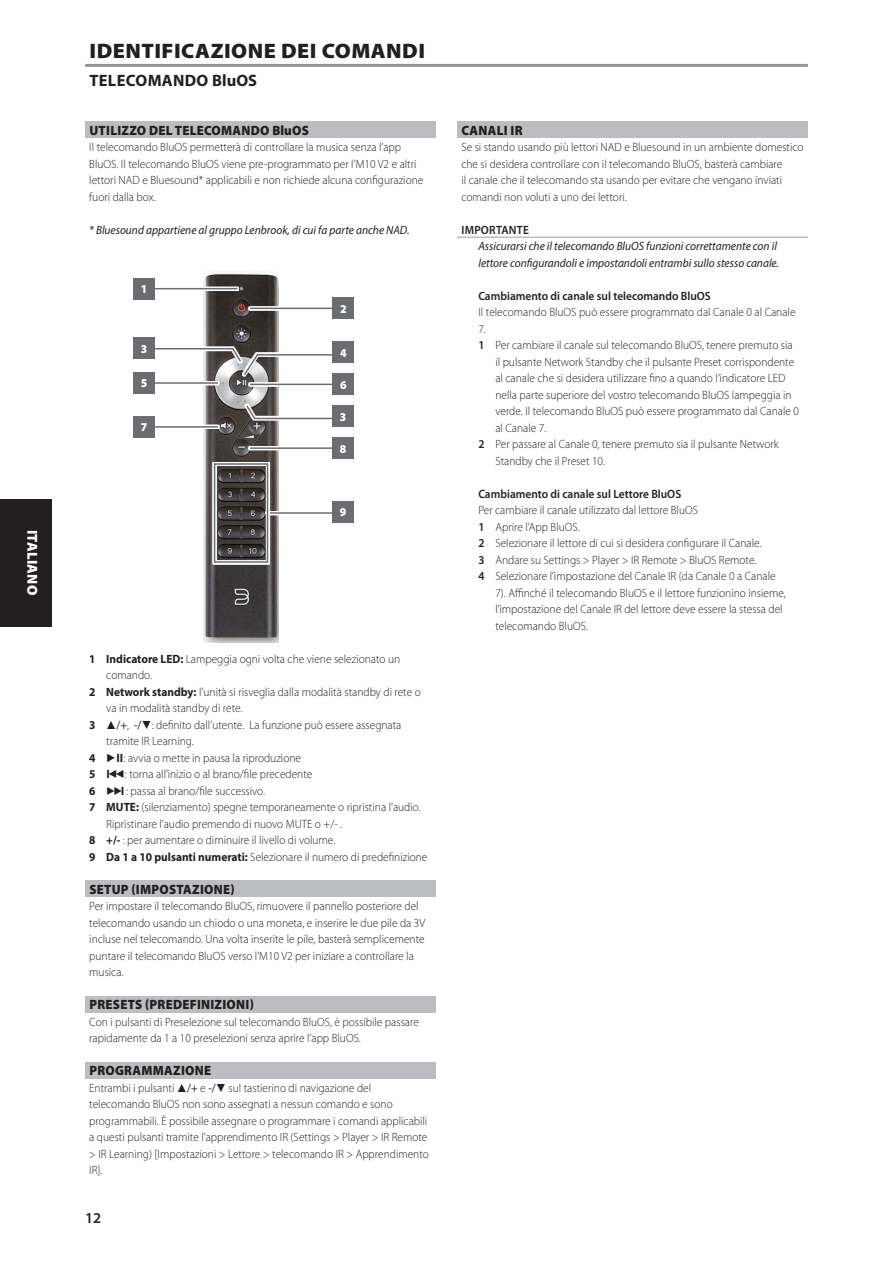
<style>
.page{position:relative;width:893px;height:1263px;background:#fff}
.page>*{position:absolute;margin:0;border:0;box-sizing:border-box;transform-origin:0 0}
.Body_copy_-_header{font:900 21px "Myriad Pro";letter-spacing:.02em;color:#231f20;scale:1.05 1}
.Body_copy_-_header-2{font:700 16.5px "Myriad Pro";letter-spacing:.02em;color:#231f20}
.t1{font:600 15px "Myriad Pro";color:#231f20}
.t2{font:900 14.4px "Myriad Pro";letter-spacing:.02em;color:#fff}
.Body_copy_-_sub-sect{font:900 13.5px "Myriad Pro";letter-spacing:.02em;color:#231f20;scale:.95 1}
.Body_copy_-_normal{font:300 12px/16.5px "Myriad Pro";color:#231f20;scale:.95 1}
.Body_copy_-_indent_2{font:300 12px/16.5px "Myriad Pro";color:#231f20;scale:.95 1}
.Body_copy_-_indent_1{font:300 12px/16.5px "Myriad Pro";color:#231f20;scale:.95 1}
.Body_copy_-_note{font:italic 12px/16.5px "Myriad Pro";color:#231f20;scale:.95 1}
.Body_copy_-_indent_2-2{font:600 12px "Myriad Pro";color:#231f20;scale:.95 1}
.Body_copy_-_normal-2{font:italic 12px "Myriad Pro";color:#231f20;scale:.95 1}
.Body_copy_-_note_hea{font:600 12px "Myriad Pro";letter-spacing:.02em;color:#231f20;scale:.95 1}
.Diagram_-_callouts{font:900 12px "Myriad Pro";color:#fff;scale:.95 1}
.Body_copy_-_indent_1-2{font:700 12px "Myriad Pro";color:#231f20;scale:.95 1}
.s1{font-weight:700}
.s2{font-weight:600}
</style>
<div class="page">
<div style="left:0;top:499px;width:51px;height:127px;background:#231f20"></div>
<hr style="left:85px;top:64px;width:723px;height:3px;background:#939598">
<div style="left:85px;top:121px;width:351px;height:17px;background:#bcbdc0"></div>
<div style="left:85px;top:880px;width:351px;height:17px;background:#bcbdc0"></div>
<div style="left:85px;top:996px;width:351px;height:16px;background:#bcbdc0"></div>
<div style="left:85px;top:1062px;width:351px;height:16px;background:#bcbdc0"></div>
<div style="left:457px;top:121px;width:351px;height:17px;background:#bcbdc0"></div>
<hr style="left:457px;top:237px;width:351px;height:1px;background:#bcbdc0">
<img style="left:204px;top:272px;width:75px;height:370px">
<svg style="left:155px;top:286px;width:84px;height:5px"></svg>
<hr style="left:155px;top:288px;width:82px;height:1px;background:#6c6d70">
<div style="left:153px;top:424px;width:67px;height:5px;background:#fff"></div>
<hr style="left:155px;top:426px;width:63px;height:2px;background:#6c6d70">
<hr style="left:153px;top:381px;width:67px;height:4px;background:#fff">
<hr style="left:155px;top:382px;width:63px;height:2px;background:#6c6d70">
<svg style="left:204px;top:346px;width:39px;height:1px"></svg>
<svg style="left:245px;top:420px;width:88px;height:1px"></svg>
<svg style="left:245px;top:404px;width:89px;height:16px"></svg>
<svg style="left:155px;top:347px;width:179px;height:30px"></svg>
<svg style="left:249px;top:306px;width:84px;height:5px"></svg>
<hr style="left:250px;top:308px;width:83px;height:1px;background:#6c6d70">
<svg style="left:249px;top:382px;width:84px;height:5px"></svg>
<hr style="left:250px;top:384px;width:83px;height:1px;background:#6c6d70">
<div style="left:248px;top:446px;width:86px;height:5px;background:#fff"></div>
<hr style="left:250px;top:447px;width:83px;height:2px;background:#6c6d70">
<hr style="left:265px;top:511px;width:69px;height:4px;background:#fff">
<hr style="left:267px;top:512px;width:66px;height:2px;background:#6c6d70">
<div style="left:134px;top:278px;width:21px;height:21px;background:#6c6d70"></div>
<div style="left:134px;top:416px;width:21px;height:21px;background:#6c6d70"></div>
<div style="left:134px;top:372px;width:21px;height:22px;background:#6c6d70"></div>
<div style="left:134px;top:337px;width:21px;height:22px;background:#6c6d70"></div>
<div style="left:333px;top:406px;width:21px;height:21px;background:#6c6d70"></div>
<div style="left:333px;top:298px;width:21px;height:21px;background:#6c6d70"></div>
<div style="left:333px;top:374px;width:21px;height:21px;background:#6c6d70"></div>
<div style="left:333px;top:437px;width:21px;height:22px;background:#6c6d70"></div>
<div style="left:333px;top:501px;width:21px;height:22px;background:#6c6d70"></div>
<div style="left:333px;top:342px;width:21px;height:21px;background:#6c6d70"></div>
<svg style="left:212px;top:462px;width:58px;height:102px;background:#524e4f"></svg>
<div style="left:214px;top:463px;width:54px;height:100px;border:2px solid #6c6d70"></div>
<p class="t2" style="left:40px;top:530px;width:67px;rotate:90deg">ITALIANO</p>
<p class="Body_copy_-_header" style="left:90px;top:39px;width:321px">IDENTIFICAZIONE DEI COMANDI</p>
<p class="Body_copy_-_header-2" style="left:89px;top:70px;width:169px">TELECOMANDO BluOS</p>
<p class="Body_copy_-_sub-sect" style="left:89px;top:122px;width:233px">UTILIZZO DEL TELECOMANDO BluOS</p>
<p class="Body_copy_-_normal" style="left:89px;top:139px;width:353px">Il telecomando BluOS permetterà di controllare la musica senza l’app BluOS. Il telecomando BluOS viene pre-programmato per l’M10 V2 e altri lettori NAD e Bluesound* applicabili e non richiede alcuna configurazione fuori dalla box.</p>
<p class="Body_copy_-_normal-2" style="left:89px;top:222px;width:338px">* Bluesound appartiene al gruppo Lenbrook, di cui fa parte anche NAD.</p>
<p class="Diagram_-_callouts" style="left:141px;top:282px;width:8px">1</p>
<p class="Diagram_-_callouts" style="left:141px;top:342px;width:8px">3</p>
<p class="Diagram_-_callouts" style="left:141px;top:377px;width:8px">5</p>
<p class="Diagram_-_callouts" style="left:141px;top:420px;width:8px">7</p>
<p class="Diagram_-_callouts" style="left:340px;top:302px;width:8px">2</p>
<p class="Diagram_-_callouts" style="left:340px;top:346px;width:8px">4</p>
<p class="Diagram_-_callouts" style="left:340px;top:378px;width:8px">6</p>
<p class="Diagram_-_callouts" style="left:340px;top:410px;width:8px">3</p>
<p class="Diagram_-_callouts" style="left:340px;top:442px;width:8px">8</p>
<p class="Diagram_-_callouts" style="left:340px;top:506px;width:8px">9</p>
<p class="Body_copy_-_indent_1" style="left:106px;top:650px;width:311px;text-indent:-17px"><span class="s1">1 Indicatore LED:</span> Lampeggia ogni volta che viene selezionato un comando.</p>
<p class="Body_copy_-_indent_1" style="left:106px;top:683px;width:333px;text-indent:-17px"><span class="s1">2 Network standby:</span> l’unità si risveglia dalla modalità standby di rete o va in modalità standby di rete.</p>
<p class="Body_copy_-_indent_1-2" style="left:89px;top:717px;width:8px">3</p>
<p class="Body_copy_-_indent_1" style="left:106px;top:716px;width:312px;text-indent:21px">, ❑: definito dall’utente. La funzione può essere assegnata tramite IR Learning.</p>
<p class="Body_copy_-_indent_1" style="left:89px;top:749px;width:224px"><span class="s1">4</span> ◆ : avvia o mette in pausa la riproduzione</p>
<p class="Body_copy_-_indent_1-2" style="left:89px;top:766px;width:8px">5</p>
<p class="Body_copy_-_indent_1" style="left:125px;top:766px;width:199px">: torna all’inizio o al brano/file precedente</p>
<p class="Body_copy_-_indent_1-2" style="left:89px;top:783px;width:8px">6</p>
<p class="Body_copy_-_indent_1" style="left:126px;top:782px;width:148px">: passa al brano/file successivo.</p>
<p class="Body_copy_-_indent_1" style="left:106px;top:799px;width:332px;text-indent:-17px"><span class="s1">7 MUTE:</span> (silenziamento) spegne temporaneamente o ripristina l’audio.<br>Ripristinare l’audio premendo di nuovo MUTE o +/- .</p>
<p class="Body_copy_-_indent_1" style="left:89px;top:832px;width:261px"><span class="s1">8 +/-</span> : per aumentare o diminuire il livello di volume.</p>
<p class="Body_copy_-_indent_1" style="left:89px;top:848px;width:357px"><span class="s1">9 Da 1 a 10 pulsanti numerati:</span> Selezionare il numero di predefinizione</p>
<p class="Body_copy_-_sub-sect" style="left:89px;top:881px;width:154px">SETUP (IMPOSTAZIONE)</p>
<p class="Body_copy_-_normal" style="left:89px;top:898px;width:355px">Per impostare il telecomando BluOS, rimuovere il pannello posteriore del telecomando usando un chiodo o una moneta, e inserire le due pile da 3V incluse nel telecomando. Una volta inserite le pile, basterà semplicemente puntare il telecomando BluOS verso l’M10 V2 per iniziare a controllare la musica.</p>
<p class="Body_copy_-_sub-sect" style="left:89px;top:997px;width:175px">PRESETS (PREDEFINIZIONI)</p>
<p class="Body_copy_-_normal" style="left:89px;top:1013px;width:348px">Con i pulsanti di Preselezione sul telecomando BluOS, è possibile passare rapidamente da 1 a 10 preselezioni senza aprire l’app BluOS.</p>
<p class="Body_copy_-_sub-sect" style="left:89px;top:1063px;width:130px">PROGRAMMAZIONE</p>
<p class="Body_copy_-_normal" style="left:89px;top:1079px;width:91px">Entrambi i pulsanti</p>
<p class="Body_copy_-_normal" style="left:89px;top:1079px;width:359px;text-indent:111px">e ❑ sul tastierino di navigazione del telecomando BluOS non sono assegnati a nessun comando e sono programmabili. È possibile assegnare o programmare i comandi applicabili a questi pulsanti tramite l’apprendimento IR (Settings &gt; Player &gt; IR Remote &gt; IR Learning) [Impostazioni &gt; Lettore &gt; telecomando IR &gt; Apprendimento IR].</p>
<p class="t1" style="left:85px;top:1208px;width:18px">12</p>
<p class="Body_copy_-_sub-sect" style="left:461px;top:122px;width:66px">CANALI IR</p>
<p class="Body_copy_-_normal" style="left:461px;top:139px;width:362px">Se si stando usando più lettori NAD e Bluesound in un ambiente domestico che si desidera controllare con il telecomando BluOS, basterà cambiare<br>il canale che il telecomando sta usando per evitare che vengano inviati comandi non voluti a uno dei lettori.</p>
<p class="Body_copy_-_note_hea" style="left:461px;top:222px;width:72px">IMPORTANTE</p>
<p class="Body_copy_-_note" style="left:478px;top:238px;width:318px">Assicurarsi che il telecomando BluOS funzioni correttamente con il lettore configurandoli e impostandoli entrambi sullo stesso canale.</p>
<p class="Body_copy_-_indent_2-2" style="left:478px;top:288px;width:246px">Cambiamento di canale sul telecomando BluOS</p>
<p class="Body_copy_-_indent_1" style="left:478px;top:304px;width:335px">Il telecomando BluOS può essere programmato dal Canale 0 al Canale<br>7.</p>
<p class="Body_copy_-_indent_2" style="left:495px;top:337px;width:321px;text-indent:-17px"><span class="s2">1</span> Per cambiare il canale sul telecomando BluOS, tenere premuto sia il pulsante Network Standby che il pulsante Preset corrispondente al canale che si desidera utilizzare fino a quando l’indicatore LED nella parte superiore del vostro telecomando BluOS lampeggia in verde. Il telecomando BluOS può essere programmato dal Canale 0 al Canale 7.</p>
<p class="Body_copy_-_indent_2" style="left:495px;top:436px;width:300px;text-indent:-17px"><span class="s2">2</span> Per passare al Canale 0, tenere premuto sia il pulsante Network<br>Standby che il Preset 10.</p>
<p class="Body_copy_-_indent_2-2" style="left:478px;top:486px;width:215px">Cambiamento di canale sul Lettore BluOS</p>
<p class="Body_copy_-_indent_1" style="left:478px;top:502px;width:233px">Per cambiare il canale utilizzato dal lettore BluOS</p>
<p class="Body_copy_-_indent_2" style="left:478px;top:518px;width:108px"><span class="s2">1</span> Aprire l’App BluOS.</p>
<p class="Body_copy_-_indent_2" style="left:478px;top:535px;width:300px"><span class="s2">2</span> Selezionare il lettore di cui si desidera configurare il Canale.</p>
<p class="Body_copy_-_indent_2" style="left:478px;top:551px;width:294px"><span class="s2">3</span> Andare su Settings &gt; Player &gt; IR Remote &gt; BluOS Remote.</p>
<p class="Body_copy_-_indent_2" style="left:495px;top:568px;width:307px;text-indent:-17px"><span class="s2">4</span> Selezionare l’impostazione del Canale IR (da Canale 0 a Canale 7). Affinché il telecomando BluOS e il lettore funzionino insieme, l’impostazione del Canale IR del lettore deve essere la stessa del telecomando BluOS.</p>
</div>
